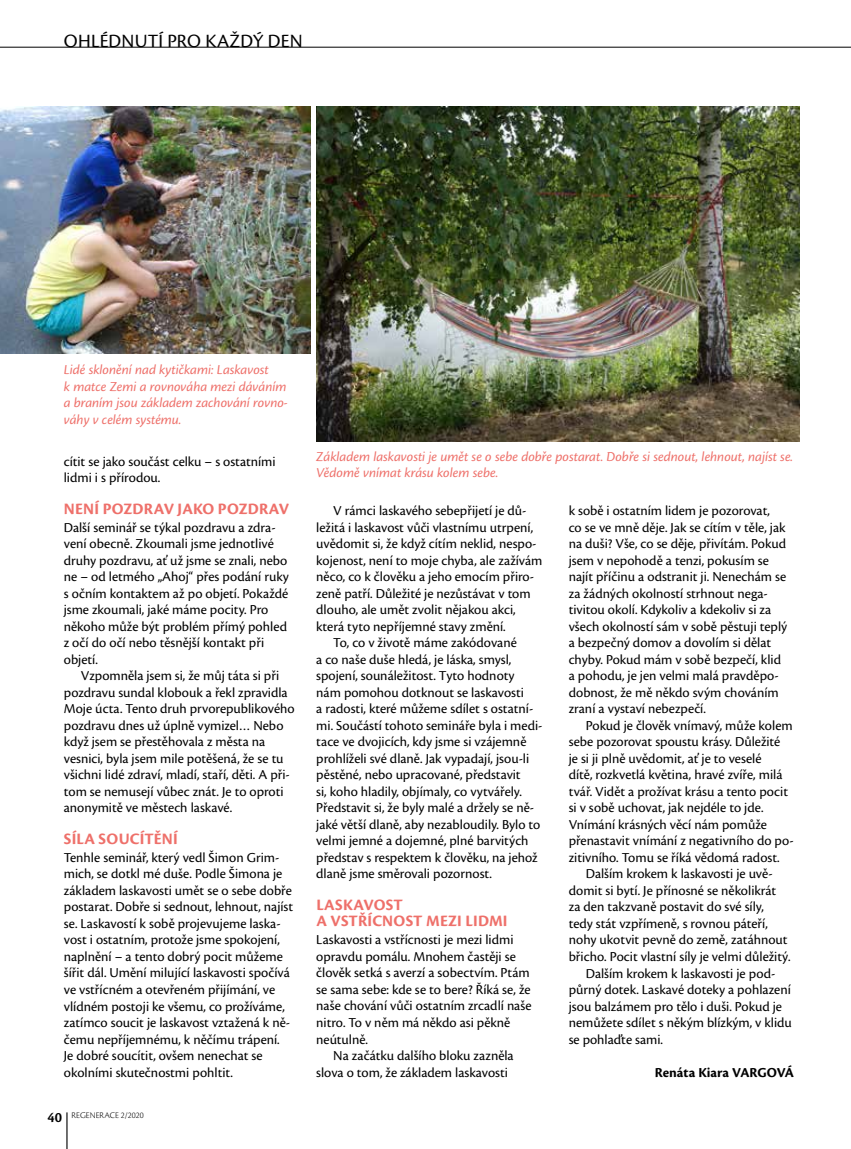
<style>
.page{position:relative;width:851px;height:1149px;background:#fff}
.page>*{position:absolute;margin:0;border:0;box-sizing:border-box;transform-origin:0 0}
.t1{font:19.5px "Cronos Pro";letter-spacing:.01em;color:#000}
.t2{font:700 16.5px/16.5px "Cronos Pro";letter-spacing:.01em;color:#ee706a}
.t3{font:14.25px/16.5px "Cronos Pro";color:#000}
.t4{font:italic 14.25px/16.5px "Cronos Pro";letter-spacing:-.005em;color:#ee706a}
.t5{font:700 14.25px "Cronos Pro";letter-spacing:-.005em;color:#000}
.t6{font:300 9px "Cronos Pro";color:#000}
.s1{font-weight:600;font-size:15px}
</style>
<div class="page">
<hr style="left:0;top:47px;width:850px;height:1px;background:#000">
<hr style="left:66px;top:1111px;width:1px;height:37px;background:#000">
<img style="left:316px;top:106px;width:483px;height:335px">
<img style="left:0;top:106px;width:310px;height:247px">
<h1 class="t1" style="left:64px;top:30px;width:240px">OHLÉDNUTÍ PRO KAŽDÝ DEN</h1>
<p class="t4" style="left:64px;top:361px;width:225px">Lidé sklonění nad kytičkami: Laskavost<br>k matce Zemi a rovnováha mezi dáváním a braním jsou základem zachování rovno‑ váhy v celém systému.</p>
<p class="t3" style="left:64px;top:452px;width:213px">cítit se jako součást celku – s ostatními lidmi i s přírodou.</p>
<p class="t2" style="left:64px;top:500px;width:227px">NENÍ POZDRAV JAKO POZDRAV</p>
<p class="t3" style="left:64px;top:518px;width:226px">Další seminář se týkal pozdravu a zdra‑ vení obecně. Zkoumali jsme jednotlivé druhy pozdravu, ať už jsme se znali, nebo ne – od letmého „Ahoj“ přes podání ruky s očním kontaktem až po objetí. Pokaždé jsme zkoumali, jaké máme pocity. Pro někoho může být problém přímý pohled z očí do očí nebo těsnější kontakt při objetí.</p>
<p class="t3" style="left:64px;top:667px;width:232px;text-indent:17px">Vzpomněla jsem si, že můj táta si při pozdravu sundal klobouk a řekl zpravidla Moje úcta. Tento druh prvorepublikového pozdravu dnes už úplně vymizel… Nebo když jsem se přestěhovala z města na vesnici, byla jsem mile potěšená, že se tu všichni lidé zdraví, mladí, staří, děti. A při‑ tom se nemusejí vůbec znát. Je to oproti anonymitě ve městech laskavé.</p>
<p class="t2" style="left:64px;top:830px;width:115px">SÍLA SOUCÍTĚNÍ</p>
<p class="t3" style="left:64px;top:848px;width:231px">Tenhle seminář, který vedl Šimon Grim‑ mich, se dotkl mé duše. Podle Šimona je základem laskavosti umět se o sebe dobře postarat. Dobře si sednout, lehnout, najíst se. Laskavostí k sobě projevujeme laska‑ vost i ostatním, protože jsme spokojení, naplnění – a tento dobrý pocit můžeme šířit dál. Umění milující laskavosti spočívá ve vstřícném a otevřeném přijímání, ve vlídném postoji ke všemu, co prožíváme, zatímco soucit je laskavost vztažená k ně‑ čemu nepříjemnému, k něčímu trápení.<br>Je dobré soucítit, ovšem nenechat se okolními skutečnostmi pohltit.</p>
<p class="t6" style="left:47px;top:1109px;width:98px"><span class="s1">40</span> REGENERACE 2/2020</p>
<p class="t4" style="left:316px;top:448px;width:478px">Základem laskavosti je umět se o sebe dobře postarat. Dobře si sednout, lehnout, najíst se.<br>Vědomě vnímat krásu kolem sebe.</p>
<p class="t3" style="left:333px;top:502px;width:195px">V rámci laskavého sebepřijetí je dů‑</p>
<p class="t3" style="left:316px;top:519px;width:218px">ležitá i laskavost vůči vlastnímu utrpení,</p>
<p class="t3" style="left:316px;top:535px;width:222px">uvědomit si, že když cítím neklid, nespo‑</p>
<p class="t3" style="left:316px;top:552px;width:228px">kojenost, není to moje chyba, ale zažívám</p>
<p class="t3" style="left:316px;top:568px;width:219px">něco, co k člověku a jeho emocím přiro‑</p>
<p class="t3" style="left:316px;top:585px;width:216px">zeně patří. Důležité je nezůstávat v tom</p>
<p class="t3" style="left:316px;top:601px;width:201px">dlouho, ale umět zvolit nějakou akci,</p>
<p class="t3" style="left:316px;top:618px;width:191px">která tyto nepříjemné stavy změní.</p>
<p class="t3" style="left:333px;top:634px;width:185px">To, co v životě máme zakódované</p>
<p class="t3" style="left:316px;top:651px;width:197px">a co naše duše hledá, je láska, smysl,</p>
<p class="t3" style="left:316px;top:667px;width:200px">spojení, sounáležitost. Tyto hodnoty</p>
<p class="t3" style="left:316px;top:684px;width:209px">nám pomohou dotknout se laskavosti</p>
<p class="t3" style="left:316px;top:700px;width:218px">a radosti, které můžeme sdílet s ostatní‑</p>
<p class="t3" style="left:316px;top:717px;width:228px">mi. Součástí tohoto semináře byla i medi‑</p>
<p class="t3" style="left:316px;top:733px;width:212px">tace ve dvojicích, kdy jsme si vzájemně</p>
<p class="t3" style="left:316px;top:750px;width:214px">prohlíželi své dlaně. Jak vypadají, jsou‑li</p>
<p class="t3" style="left:316px;top:766px;width:206px">pěstěné, nebo upracované, představit</p>
<p class="t3" style="left:316px;top:783px;width:207px">si, koho hladily, objímaly, co vytvářely.</p>
<p class="t3" style="left:316px;top:799px;width:219px">Představit si, že byly malé a držely se ně‑</p>
<p class="t3" style="left:316px;top:816px;width:225px">jaké větší dlaně, aby nezabloudily. Bylo to</p>
<p class="t3" style="left:316px;top:832px;width:214px">velmi jemné a dojemné, plné barvitých</p>
<p class="t3" style="left:316px;top:849px;width:223px">představ s respektem k člověku, na jehož</p>
<p class="t3" style="left:316px;top:865px;width:177px">dlaně jsme směrovali pozornost.</p>
<p class="t2" style="left:316px;top:896px;width:193px">LASKAVOST<br>A VSTŘÍCNOST MEZI LIDMI</p>
<p class="t3" style="left:316px;top:931px;width:217px">Laskavosti a vstřícnosti je mezi lidmi opravdu pomálu. Mnohem častěji se člověk setká s averzí a sobectvím. Ptám se sama sebe: kde se to bere? Říká se, že naše chování vůči ostatním zrcadlí naše nitro. To v něm má někdo asi pěkně neútulně.</p>
<p class="t3" style="left:316px;top:1047px;width:199px;text-indent:17px">Na začátku dalšího bloku zazněla slova o tom, že základem laskavosti</p>
<p class="t3" style="left:568px;top:502px;width:220px">k sobě i ostatním lidem je pozorovat,<br>co se ve mně děje. Jak se cítím v těle, jak na duši? Vše, co se děje, přivítám. Pokud jsem v nepohodě a tenzi, pokusím se najít příčinu a odstranit ji. Nenechám se za žádných okolností strhnout nega‑ tivitou okolí. Kdykoliv a kdekoliv si za všech okolností sám v sobě pěstuji teplý a bezpečný domov a dovolím si dělat chyby. Pokud mám v sobě bezpečí, klid a pohodu, je jen velmi malá pravděpo‑ dobnost, že mě někdo svým chováním zraní a vystaví nebezpečí.</p>
<p class="t3" style="left:585px;top:717px;width:208px">Pokud je člověk vnímavý, může kolem</p>
<p class="t3" style="left:568px;top:733px;width:213px">sebe pozorovat spoustu krásy. Důležité</p>
<p class="t3" style="left:568px;top:750px;width:194px">je si ji plně uvědomit, ať je to veselé</p>
<p class="t3" style="left:568px;top:766px;width:215px">dítě, rozkvetlá květina, hravé zvíře, milá</p>
<p class="t3" style="left:568px;top:783px;width:221px">tvář. Vidět a prožívat krásu a tento pocit</p>
<p class="t3" style="left:568px;top:799px;width:196px">si v sobě uchovat, jak nejdéle to jde.</p>
<p class="t3" style="left:568px;top:816px;width:200px">Vnímání krásných věcí nám pomůže</p>
<p class="t3" style="left:568px;top:832px;width:226px">přenastavit vnímání z negativního do po‑</p>
<p class="t3" style="left:568px;top:849px;width:212px">zitivního. Tomu se říká vědomá radost.</p>
<p class="t3" style="left:585px;top:865px;width:188px">Dalším krokem k laskavosti je uvě‑</p>
<p class="t3" style="left:568px;top:882px;width:209px">domit si bytí. Je přínosné se několikrát</p>
<p class="t3" style="left:568px;top:898px;width:196px">za den takzvaně postavit do své síly,</p>
<p class="t3" style="left:568px;top:915px;width:200px">tedy stát vzpřímeně, s rovnou páteří,</p>
<p class="t3" style="left:568px;top:931px;width:220px">nohy ukotvit pevně do země, zatáhnout</p>
<p class="t3" style="left:568px;top:948px;width:223px">břicho. Pocit vlastní síly je velmi důležitý.</p>
<p class="t3" style="left:585px;top:964px;width:191px">Dalším krokem k laskavosti je pod‑</p>
<p class="t3" style="left:568px;top:981px;width:223px">půrný dotek. Laskavé doteky a pohlazení</p>
<p class="t3" style="left:568px;top:997px;width:215px">jsou balzámem pro tělo i duši. Pokud je</p>
<p class="t3" style="left:568px;top:1014px;width:224px">nemůžete sdílet s někým blízkým, v klidu</p>
<p class="t3" style="left:568px;top:1030px;width:96px">se pohlaďte sami.</p>
<p class="t5" style="left:654px;top:1063px;width:141px">Renáta Kiara VARGOVÁ</p>
</div>
